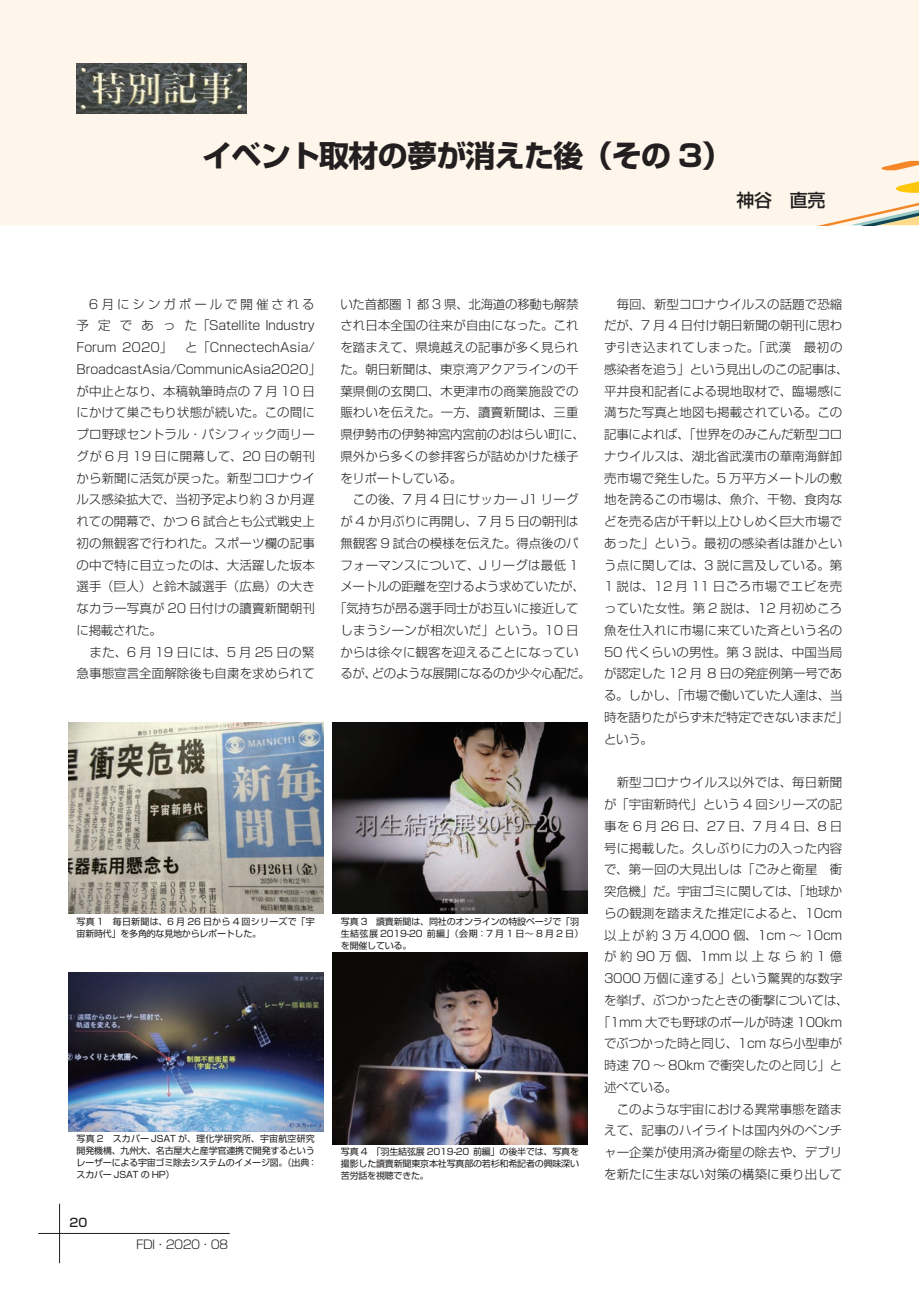
<style>
.page{position:relative;width:919px;height:1289px;background:#fff}
.page>*{position:absolute;margin:0;border:0;box-sizing:border-box;transform-origin:0 0}
.t1{font:700 30px "Shin Go Pro";letter-spacing:-.025em;color:#231f20}
.t2{font:500 18px "Shin Go Pro";color:#231f20}
.t3{font:300 12.45px/21.8px "Shin Go Pro";letter-spacing:.005em;color:#231f20}
.t4{font:300 12.45px "Shin Go Pro";letter-spacing:-.02em;color:#231f20}
.t5{font:300 12.45px "Shin Go Pro";letter-spacing:-.025em;color:#231f20}
.t6{font:300 12.45px "Shin Go Pro";letter-spacing:.03em;color:#231f20}
.t7{font:300 12.45px "Shin Go Pro";letter-spacing:.245em;color:#231f20}
.t8{font:300 12.45px "Shin Go Pro";letter-spacing:.3em;color:#231f20}
.t9{font:300 12px "Shin Go Pro";letter-spacing:-.06em;color:#231f20}
.t10{font:500 11.7px "Shin Go Pro";color:#231f20}
.t11{font:9px/12px "Shin Go Pro";letter-spacing:-.02em;color:#231f20}
.s1{color:#fff}
</style>
<div class="page">
<div style="left:0;top:0;width:918px;height:225px;background:#fef6eb"></div>
<svg style="left:774px;top:119px;width:144px;height:106px"></svg>
<hr style="left:38px;top:1233px;width:192px;height:1px;background:#231f20">
<hr style="left:59px;top:1203px;width:1px;height:60px;background:#231f20">
<img style="left:77px;top:64px;width:170px;height:50px">
<img style="left:68px;top:972px;width:255px;height:159px">
<img style="left:332px;top:722px;width:255px;height:191px">
<img style="left:332px;top:952px;width:255px;height:192px">
<img style="left:68px;top:722px;width:255px;height:191px">
<h1 class="t1" style="left:202px;top:131px;width:531px">イベント取材の夢が消えた後（その 3）</h1>
<h2 class="t2" style="left:736px;top:185px;width:108px">神谷　直亮<span class="s1">　</span></h2>
<p class="t3" style="left:77px;top:291px;width:246px;text-indent:12px">6月にシンガポールで開催される予 定 で あ っ た「Satellite Industry<br>Forum 2020」 と「CnnectechAsia/<br>BroadcastAsia/CommunicAsia2020」が中止となり、本稿執筆時点の 7 月 10 日にかけて巣ごもり状態が続いた。この間にプロ野球セントラル・パシフィック両リーグが 6 月 19 日に開幕して、20 日の朝刊から新聞に活気が戻った。新型コロナウイルス感染拡大で、当初予定より約 3 か月遅れての開幕で、かつ 6 試合とも公式戦史上初の無観客で行われた。スポーツ欄の記事の中で特に目立ったのは、大活躍した坂本選手（巨人）と鈴木誠選手（広島）の大きなカラー写真が 20 日付けの讀賣新聞朝刊に掲載された。<br>　また、6 月 19 日には、5 月 25 日の緊急事態宣言全面解除後も自粛を求められて</p>
<p class="t3" style="left:340px;top:291px;width:246px">いた首都圏 1 都 3 県、北海道の移動も解禁され日本全国の往来が自由になった。これを踏まえて、県境越えの記事が多く見られた。朝日新聞は、東京湾アクアラインの千葉県側の玄関口、木更津市の商業施設での賑わいを伝えた。一方、讀賣新聞は、三重県伊勢市の伊勢神宮内宮前のおはらい町に、県外から多くの参拝客らが詰めかけた様子をリポートしている。</p>
<p class="t3" style="left:353px;top:487px;width:227px">この後、7 月 4 日にサッカー J1 リーグ</p>
<p class="t4" style="left:340px;top:511px;width:240px">が 4 か月ぶりに再開し、7 月 5 日の朝刊は</p>
<p class="t3" style="left:340px;top:530px;width:240px">無観客 9 試合の模様を伝えた。得点後のパ</p>
<p class="t3" style="left:340px;top:552px;width:240px">フォーマンスについて、J リーグは最低 1</p>
<p class="t4" style="left:340px;top:576px;width:246px">メートルの距離を空けるよう求めていたが、</p>
<p class="t4" style="left:334px;top:598px;width:246px">「気持ちが昂る選手同士がお互いに接近して</p>
<p class="t6" style="left:340px;top:620px;width:240px">しまうシーンが相次いだ」という。10 日</p>
<p class="t3" style="left:340px;top:639px;width:240px">からは徐々に観客を迎えることになってい</p>
<p class="t5" style="left:340px;top:663px;width:252px">るが、どのような展開になるのか少々心配だ。</p>
<p class="t11" style="left:77px;top:914px;width:240px">写真 1　毎日新聞は、6 月 26 日から 4 回シリーズで「宇宙新時代」を多角的な見地からレポートした。</p>
<p class="t11" style="left:341px;top:914px;width:244px">写真 3　讀賣新聞は、同社のオンラインの特設ページで「羽生結弦展 2019-20 前編」（会期：7 月 1 日～ 8 月 2 日）を開催している。</p>
<p class="t11" style="left:77px;top:1131px;width:242px">写真 2　スカパー JSAT が、理化学研究所、宇宙航空研究開発機構、九州大、名古屋大と産学官連携で開発するというレーザーによる宇宙ゴミ除去システムのイメージ図。（出典：スカパー JSAT の HP）</p>
<p class="t10" style="left:70px;top:1212px;width:19px">20</p>
<p class="t9" style="left:136px;top:1234px;width:93px">FDI・2020・08</p>
<p class="t11" style="left:341px;top:1144px;width:240px;text-align:justify">写真 4　「羽生結弦展 2019-20 前編」の後半では、写真を撮影した讀賣新聞東京本社写真部の若杉和希記者の興味深い苦労話を視聴できた。</p>
<p class="t3" style="left:604px;top:291px;width:246px;text-indent:13px">毎回、新型コロナウイルスの話題で恐縮だが、7 月 4 日付け朝日新聞の朝刊に思わず引き込まれてしまった。「武漢　最初の感染者を追う」という見出しのこの記事は、平井良和記者による現地取材で、臨場感に満ちた写真と地図も掲載されている。この記事によれば、「世界をのみこんだ新型コロナウイルスは、湖北省武漢市の華南海鮮卸売市場で発生した。5 万平方メートルの敷地を誇るこの市場は、魚介、干物、食肉などを売る店が千軒以上ひしめく巨大市場であった」という。最初の感染者は誰かという点に関しては、3 説に言及している。第<br>1 説は、12 月 11 日ごろ市場でエビを売っていた女性。第 2 説は、12 月初めころ魚を仕入れに市場に来ていた斉という名の<br>50 代くらいの男性。第 3 説は、中国当局が認定した 12 月 8 日の発症例第一号である。しかし、「市場で働いていた人達は、当時を語りたがらず未だ特定できないままだ」という。</p>
<p class="t3" style="left:616px;top:770px;width:227px">新型コロナウイルス以外では、毎日新聞</p>
<p class="t3" style="left:604px;top:791px;width:240px">が「宇宙新時代」という 4 回シリーズの記</p>
<p class="t7" style="left:604px;top:815px;width:240px">事を6月26日、27日、7月4日、8日</p>
<p class="t3" style="left:604px;top:835px;width:240px">号に掲載した。久しぶりに力の入った内容</p>
<p class="t3" style="left:604px;top:857px;width:240px">で、第一回の大見出しは「ごみと衛星　衝</p>
<p class="t4" style="left:604px;top:881px;width:240px">突危機」だ。宇宙ゴミに関しては、「地球か</p>
<p class="t3" style="left:604px;top:900px;width:240px">らの観測を踏まえた推定によると、10cm</p>
<p class="t5" style="left:604px;top:924px;width:240px">以上が約 3 万 4,000 個、1cm ～ 10cm</p>
<p class="t8" style="left:604px;top:946px;width:240px">が約90万個、1mm以上なら約1億</p>
<p class="t3" style="left:604px;top:965px;width:240px">3000 万個に達する」という驚異的な数字</p>
<p class="t4" style="left:604px;top:989px;width:246px">を挙げ、ぶつかったときの衝撃については、</p>
<p class="t3" style="left:598px;top:1009px;width:246px">「1mm 大でも野球のボールが時速 100km</p>
<p class="t5" style="left:604px;top:1033px;width:240px">でぶつかった時と同じ、1cm なら小型車が</p>
<p class="t4" style="left:604px;top:1055px;width:240px">時速 70 ～ 80km で衝突したのと同じ」と</p>
<p class="t3" style="left:604px;top:1074px;width:75px">述べている。</p>
<p class="t3" style="left:616px;top:1096px;width:227px">このような宇宙における異常事態を踏ま</p>
<p class="t3" style="left:604px;top:1118px;width:240px">えて、記事のハイライトは国内外のベンチ</p>
<p class="t3" style="left:604px;top:1139px;width:240px">ャー企業が使用済み衛星の除去や、デブリ</p>
<p class="t3" style="left:604px;top:1161px;width:240px">を新たに生まない対策の構築に乗り出して</p>
</div>
